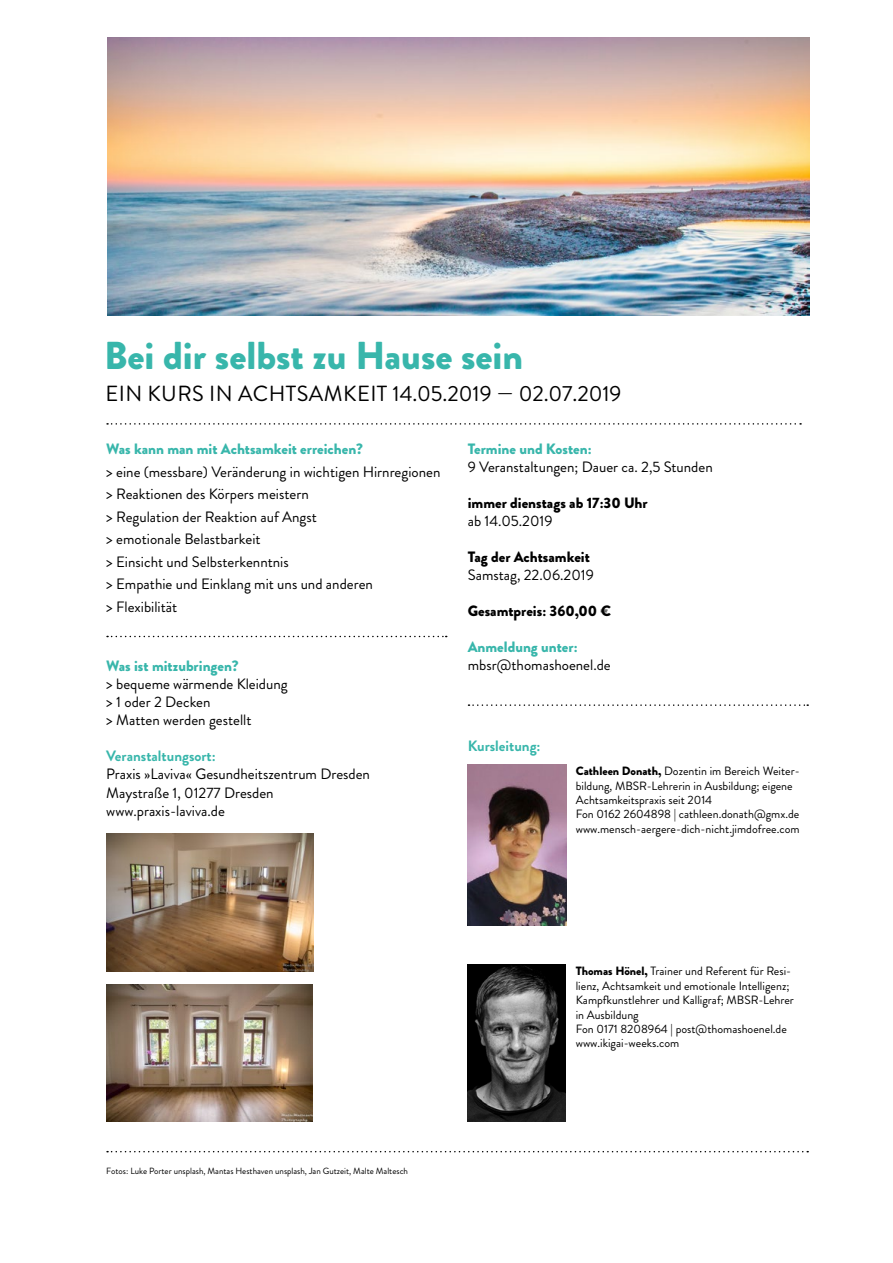
<style>
.page{position:relative;width:893px;height:1263px;background:#fff}
.page>*{position:absolute;margin:0;border:0;box-sizing:border-box;transform-origin:0 0}
.t1{font:900 38.85px "Brandon Grotesque";color:#38b6ab}
.t2{font:21.9px "Brandon Grotesque";letter-spacing:.02em;color:#000}
.t3{font:15px/22.5px "Brandon Grotesque";color:#000}
.t4{font:900 15px "Brandon Grotesque";color:#38b6ab}
.t5{font:900 15px "Brandon Grotesque";color:#000}
.t6{font:700 15px "Brandon Grotesque";color:#38b6ab}
.t7{font:12px/14.4px "Brandon Grotesque";color:#000}
.t8{font:9px "Brandon Grotesque";color:#000}
.s1{font-weight:900}
</style>
<div class="page">
<img style="left:107px;top:37px;width:702px;height:278px">
<svg style="left:107px;top:423px;width:694px;height:2px"></svg>
<svg style="left:107px;top:1151px;width:701px;height:1px"></svg>
<svg style="left:468px;top:704px;width:340px;height:2px"></svg>
<svg style="left:107px;top:636px;width:340px;height:1px"></svg>
<img style="left:468px;top:765px;width:99px;height:160px">
<img style="left:468px;top:965px;width:97px;height:156px">
<img style="left:106px;top:984px;width:207px;height:137px">
<img style="left:106px;top:833px;width:208px;height:138px">
<h1 class="t1" style="left:104px;top:328px;width:420px">Bei dir selbst zu Hause sein</h1>
<h2 class="t2" style="left:105px;top:379px;width:518px">EIN KURS IN ACHTSAMKEIT 14.05.2019 — 02.07.2019</h2>
<p class="t4" style="left:106px;top:438px;width:258px">Was kann man mit Achtsamkeit erreichen?</p>
<p class="t3" style="left:106px;top:460px;width:336px">&gt; eine (messbare) Veränderung in wichtigen Hirnregionen &gt; Reaktionen des Körpers meistern<br>&gt; Regulation der Reaktion auf Angst<br>&gt; emotionale Belastbarkeit<br>&gt; Einsicht und Selbsterkenntnis<br>&gt; Empathie und Einklang mit uns und anderen<br>&gt; Flexibilität</p>
<p class="t4" style="left:468px;top:438px;width:125px">Termine und Kosten:</p>
<p class="t3" style="left:468px;top:455px;width:247px">9 Veranstaltungen; Dauer ca. 2,5 Stunden</p>
<p class="t5" style="left:468px;top:492px;width:181px">immer dienstags ab 17:30 Uhr</p>
<p class="t3" style="left:468px;top:509px;width:86px">ab 14.05.2019</p>
<p class="t5" style="left:468px;top:546px;width:124px">Tag der Achtsamkeit</p>
<p class="t3" style="left:468px;top:563px;width:128px">Samstag, 22.06.2019</p>
<p class="t5" style="left:468px;top:600px;width:145px">Gesamtpreis: 360,00 €</p>
<p class="t4" style="left:468px;top:636px;width:111px">Anmeldung unter:</p>
<p class="t4" style="left:106px;top:656px;width:134px">Was ist mitzubringen?</p>
<p class="t3" style="left:468px;top:653px;width:145px">mbsr@thomashoenel.de</p>
<p class="t3" style="left:106px;top:675px;width:183px;line-height:18px">&gt; bequeme wärmende Kleidung &gt; 1 oder 2 Decken<br>&gt; Matten werden gestellt</p>
<p class="t6" style="left:106px;top:746px;width:111px">Veranstaltungsort:</p>
<p class="t3" style="left:106px;top:765px;width:265px;line-height:18px">Praxis »Laviva« Gesundheitszentrum Dresden<br>Maystraße 1, 01277 Dresden www.praxis-laviva.de</p>
<p class="t7" style="left:576px;top:764px;width:225px"><span class="s1">Cathleen Donath,</span> Dozentin im Bereich Weiter&shy;bildung, MBSR-Lehrerin in Ausbildung; eigene Achtsamkeitspraxis seit 2014<br>Fon 0162 2604898 | cathleen.donath@gmx.de www.mensch-aergere-dich-nicht.jimdofree.com</p>
<p class="t6" style="left:468px;top:736px;width:74px">Kursleitung:</p>
<p class="t8" style="left:106px;top:1165px;width:303px">Fotos: Luke Porter unsplash, Mantas Hesthaven unsplash, Jan Gutzeit, Malte Maltesch</p>
<p class="t7" style="left:576px;top:964px;width:220px"><span class="s1">Thomas Hönel,</span> Trainer und Referent für Resi&shy;lienz, Achtsamkeit und emotionale Intelligenz; Kampfkunstlehrer und Kalligraf; MBSR-Lehrer in Ausbildung<br>Fon 0171 8208964 | post@thomashoenel.de www.ikigai-weeks.com</p>
</div>
